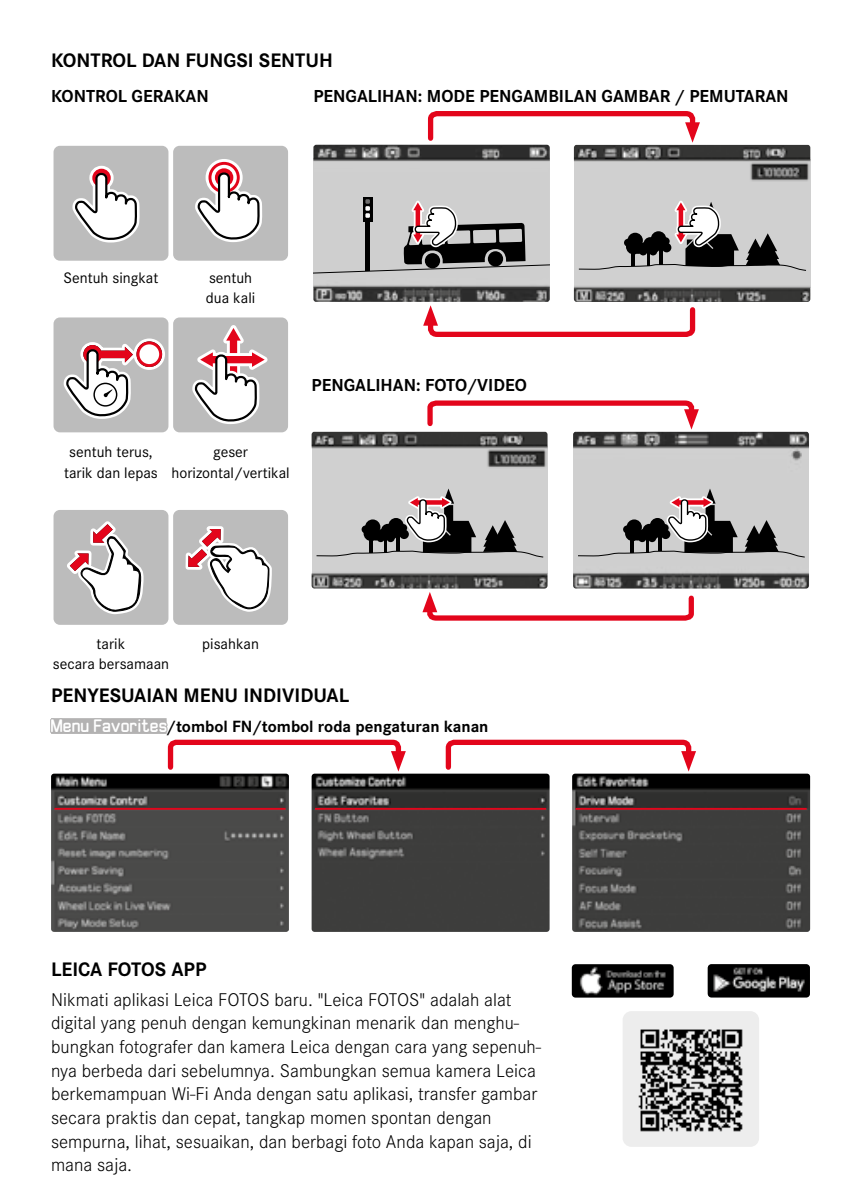
<style>
.page{position:relative;width:862px;height:1200px;background:#fff}
.page>*{position:absolute;margin:0;border:0;box-sizing:border-box;transform-origin:0 0}
.t1{font:700 20.25px "Corporate S";color:#000}
.t2{font:300 19.12px/23.6px "Corporate S";color:#000}
.t3{font:700 18px "Corporate S";color:#000}
.t4{font:700 16.88px "Corporate S";color:#000}
.t5{font:15.75px/20.2px "Corporate S";color:#000;text-align:center}
.s1{font-family:"LG1054";font-weight:400;font-size:15.75px;color:#b3b2b2}
</style>
<div class="page">
<svg style="left:428px;top:111px;width:271px;height:32px"></svg>
<img style="left:573px;top:145px;width:236px;height:157px">
<svg style="left:423px;top:305px;width:273px;height:32px"></svg>
<svg style="left:573px;top:159px;width:236px;height:128px;background:#bfbfbf"></svg>
<svg style="left:578px;top:185px;width:228px;height:86px;background:#afadae"></svg>
<img style="left:313px;top:145px;width:236px;height:157px">
<svg style="left:313px;top:158px;width:236px;height:129px;background:#b5b5b5"></svg>
<svg style="left:313px;top:163px;width:236px;height:110px;background:#b3b2b2"></svg>
<svg style="left:427px;top:400px;width:271px;height:29px"></svg>
<svg style="left:422px;top:592px;width:272px;height:29px"></svg>
<img style="left:573px;top:431px;width:235px;height:157px">
<img style="left:311px;top:431px;width:236px;height:157px">
<div style="left:573px;top:446px;width:235px;height:127px;background:#d0d0d0"></div>
<div style="left:311px;top:446px;width:236px;height:127px;background:#d0d0d0"></div>
<svg style="left:578px;top:489px;width:227px;height:68px"></svg>
<svg style="left:316px;top:488px;width:227px;height:69px"></svg>
<div style="left:51px;top:718px;width:115px;height:15px;background:#b3b2b2"></div>
<svg style="left:167px;top:739px;width:238px;height:33px"></svg>
<svg style="left:445px;top:739px;width:250px;height:33px"></svg>
<img style="left:51px;top:773px;width:238px;height:158px">
<hr style="left:54px;top:807px;width:231px;height:2px;background:#e3051b">
<img style="left:311px;top:773px;width:238px;height:158px">
<hr style="left:315px;top:807px;width:231px;height:2px;background:#e3051b">
<img style="left:572px;top:773px;width:237px;height:158px">
<hr style="left:575px;top:807px;width:231px;height:2px;background:#e3051b">
<div style="left:53px;top:146px;width:115px;height:114px;background:#bcbcbc;border-radius:6px"></div>
<svg style="left:72px;top:165px;width:68px;height:78px"></svg>
<div style="left:173px;top:146px;width:115px;height:114px;background:#bcbcbc;border-radius:6px"></div>
<svg style="left:195px;top:159px;width:68px;height:83px"></svg>
<div style="left:53px;top:317px;width:115px;height:115px;background:#bcbcbc;border-radius:6px"></div>
<div style="left:136px;top:341px;width:26px;height:26px;background:#e3051b;border-radius:50%"></div>
<div style="left:133px;top:338px;width:32px;height:32px;border:6px solid #fff;border-radius:50%"></div>
<div style="left:138px;top:343px;width:22px;height:22px;background:#fff;border-radius:50%"></div>
<div style="left:136px;top:341px;width:26px;height:26px;border:3px solid #e3051b;border-radius:50%"></div>
<svg style="left:63px;top:340px;width:78px;height:79px"></svg>
<div style="left:173px;top:317px;width:115px;height:115px;background:#bcbcbc;border-radius:6px"></div>
<svg style="left:192px;top:325px;width:75px;height:99px"></svg>
<div style="left:53px;top:510px;width:115px;height:114px;background:#bcbcbc;border-radius:6px"></div>
<svg style="left:67px;top:521px;width:77px;height:94px"></svg>
<div style="left:173px;top:510px;width:115px;height:114px;background:#bcbcbc;border-radius:6px"></div>
<svg style="left:185px;top:526px;width:87px;height:86px"></svg>
<img style="left:571px;top:964px;width:102px;height:33px">
<img style="left:707px;top:964px;width:102px;height:33px">
<img style="left:623px;top:1011px;width:135px;height:135px">
<p class="t1" style="left:51px;top:44px;width:283px">KONTROL DAN FUNGSI SENTUH</p>
<p class="t3" style="left:51px;top:81px;width:159px">KONTROL GERAKAN</p>
<p class="t3" style="left:313px;top:82px;width:476px">PENGALIHAN: MODE PENGAMBILAN GAMBAR / PEMUTARAN</p>
<p class="t5" style="left:63px;top:266px;width:96px">Sentuh singkat</p>
<p class="t5" style="left:206px;top:266px;width:51px;text-align:left">sentuh dua kali</p>
<p class="t5" style="left:64px;top:441px;width:95px">sentuh terus, tarik dan lepas</p>
<p class="t5" style="left:171px;top:441px;width:120px">geser horizontal/vertikal</p>
<p class="t3" style="left:311px;top:371px;width:217px">PENGALIHAN: FOTO/VIDEO</p>
<p class="t5" style="left:53px;top:632px;width:118px">tarik<br>secara bersamaan</p>
<p class="t5" style="left:202px;top:632px;width:58px">pisahkan</p>
<p class="t1" style="left:51px;top:679px;width:299px">PENYESUAIAN MENU INDIVIDUAL</p>
<p class="t4" style="left:51px;top:713px;width:439px"><span class="s1">Menu Favorites</span>/tombol FN/tombol roda pengaturan kanan</p>
<p class="t1" style="left:51px;top:952px;width:157px">LEICA FOTOS APP</p>
<p class="t2" style="left:51px;top:986px;width:491px">Nikmati aplikasi Leica FOTOS baru. "Leica FOTOS" adalah alat digital yang penuh dengan kemungkinan menarik dan menghu&shy;bungkan fotografer dan kamera Leica dengan cara yang sepenuh&shy;nya berbeda dari sebelumnya. Sambungkan semua kamera Leica berkemampuan Wi-Fi Anda dengan satu aplikasi, transfer gambar secara praktis dan cepat, tangkap momen spontan dengan sempurna, lihat, sesuaikan, dan berbagi foto Anda kapan saja, di mana saja.</p>
</div>
